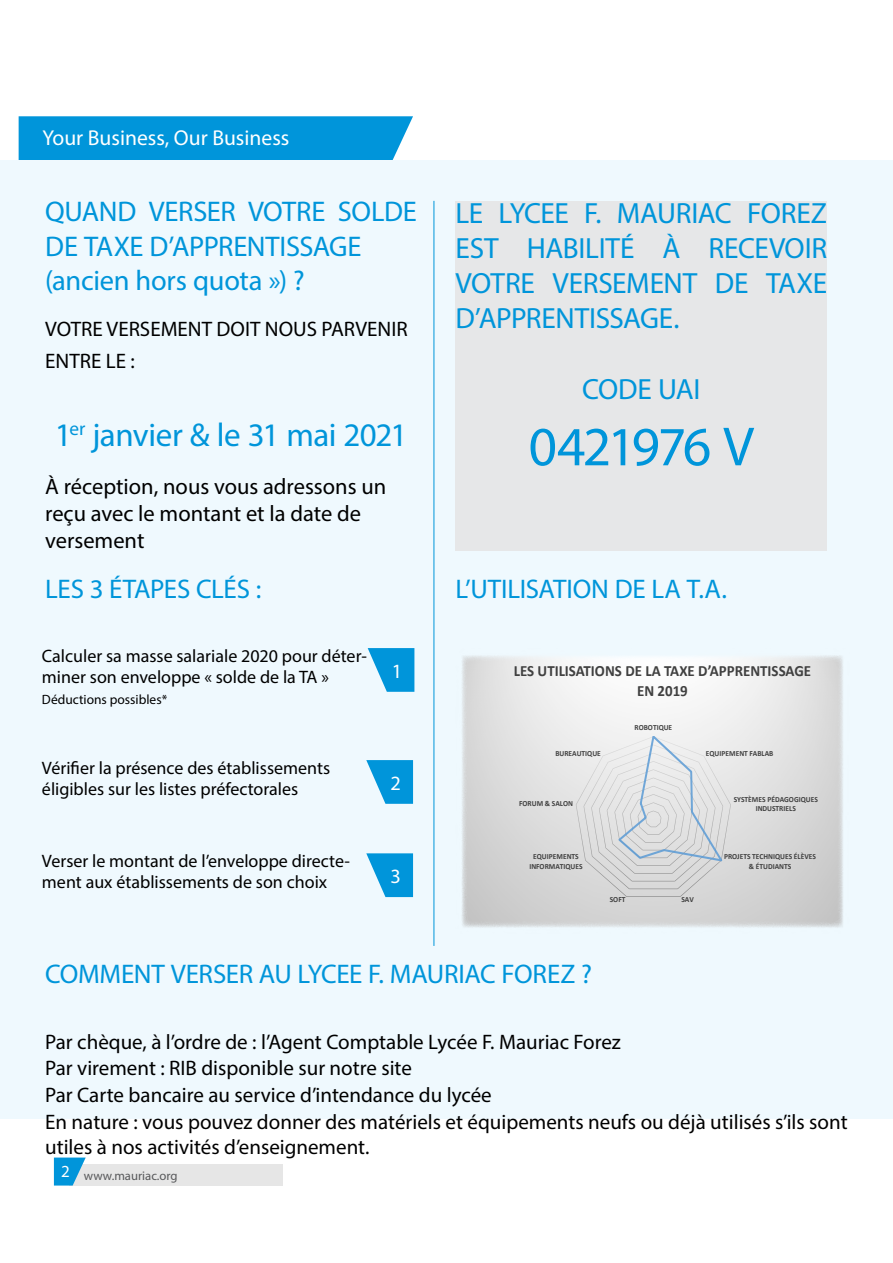
<style>
.page{position:relative;width:893px;height:1263px;background:#fff}
.page>*{position:absolute;margin:0;border:0;box-sizing:border-box;transform-origin:0 0}
.t1{font:55.5px "Myriad Pro";letter-spacing:-.055em;color:#0095da}
.t2{font:33px "Myriad Pro";letter-spacing:-.015em;color:#0095da}
.t3{font:29.25px/35.1px "Myriad Pro";letter-spacing:-.015em;color:#0095da;text-align:justify}
.t4{font:28.5px/34.2px "Myriad Pro";letter-spacing:-.01em;color:#0095da}
.t5{font:27px "Myriad Pro";letter-spacing:-.01em;color:#0095da}
.t6{font:22.5px/27px "Myriad Pro";color:#000}
.t7{font:21.6px "Myriad Pro";color:#fff}
.t8{font:21px/26.2px "Myriad Pro";color:#000}
.t9{font:20.25px "Myriad Pro";color:#fff}
.t10{font:18px/21.6px "Myriad Pro";color:#000}
.t11{font:700 15.6px/19px "Calibri";color:#404040;text-align:center;scale:.95 1}
.t12{font:13.5px "Myriad Pro";color:#000}
.t13{font:12.75px "Myriad Pro";color:#58595b}
.t14{font:700 7.8px/9.6px "Calibri";color:#404040;text-align:center;scale:.95 1}
</style>
<div class="page">
<div style="left:19px;top:116px;width:394px;height:44px;background:#0095da"></div>
<div style="left:0;top:160px;width:893px;height:959px;background:#eff9fe"></div>
<hr style="left:434px;top:201px;width:1px;height:745px;background:#0095da">
<div style="left:455px;top:201px;width:372px;height:350px;background:#e6e7e8"></div>
<hr style="left:892px;top:160px;width:1px;height:480px;background:#e6e7e8">
<div style="left:69px;top:1164px;width:213px;height:21px;background:#e6e6e6"></div>
<svg style="left:54px;top:1157px;width:32px;height:28px"></svg>
<svg style="left:368px;top:648px;width:46px;height:44px"></svg>
<svg style="left:366px;top:760px;width:47px;height:44px"></svg>
<svg style="left:366px;top:853px;width:47px;height:44px"></svg>
<svg style="left:462px;top:655px;width:381px;height:273px"></svg>
<svg style="left:576px;top:736px;width:155px;height:161px;background:#dcdedf"></svg>
<p class="t7" style="left:43px;top:125px;width:248px">Your Business, Our Business</p>
<h3 class="t4" style="left:45px;top:194px;width:373px">QUAND VERSER VOTRE SOLDE<br>DE TAXE D’APPRENTISSAGE (ancien hors quota ») ?</h3>
<p class="t8" style="left:45px;top:312px;width:364px;line-height:32.4px">VOTRE VERSEMENT DOIT NOUS PARVENIR<br>ENTRE LE :</p>
<h2 class="t2" style="left:55px;top:414px;width:354px">1<sup>er</sup> janvier &amp; le 31 mai 2021</h2>
<p class="t6" style="left:45px;top:472px;width:343px">À réception, nous vous adressons un reçu avec le montant et la date de versement</p>
<p class="t5" style="left:45px;top:573px;width:218px">LES 3 ÉTAPES CLÉS :</p>
<p class="t10" style="left:42px;top:644px;width:326px">Calculer sa masse salariale 2020 pour déter&shy;miner son enveloppe « solde de la TA »</p>
<p class="t12" style="left:42px;top:691px;width:127px">Déductions possibles*</p>
<p class="t10" style="left:42px;top:756px;width:290px">Vérifier la présence des établissements éligibles sur les listes préfectorales</p>
<p class="t10" style="left:42px;top:850px;width:310px">Verser le montant de l’enveloppe directe&shy;ment aux établissements de son choix</p>
<p class="t9" style="left:392px;top:658px;width:12px">1</p>
<p class="t9" style="left:390px;top:770px;width:12px">2</p>
<p class="t9" style="left:390px;top:863px;width:12px">3</p>
<h3 class="t3" style="left:455px;top:195px;width:373px">LE LYCEE F. MAURIAC FOREZ EST HABILITÉ À RECEVOIR VOTRE VERSEMENT DE TAXE D’APPRENTISSAGE.</h3>
<h3 class="t3" style="left:582px;top:371px;width:120px">CODE UAI</h3>
<h1 class="t1" style="left:528px;top:412px;width:227px">0421976 V</h1>
<p class="t5" style="left:455px;top:573px;width:273px">L’UTILISATION DE LA T.A.</p>
<p class="t11" style="left:514px;top:661px;width:315px">LES UTILISATIONS DE LA TAXE D’APPRENTISSAGE<br>EN 2019</p>
<p class="t14" style="left:555px;top:748px;width:49px">BUREAUTIQUE</p>
<p class="t14" style="left:519px;top:799px;width:58px">FORUM &amp; SALON</p>
<p class="t14" style="left:634px;top:723px;width:41px">ROBOTIQUE</p>
<p class="t14" style="left:706px;top:748px;width:73px">EQUIPEMENT FABLAB</p>
<p class="t14" style="left:734px;top:794px;width:90px">SYSTÈMES PÉDAGOGIQUES<br>INDUSTRIELS</p>
<p class="t14" style="left:529px;top:852px;width:58px">EQUIPEMENTS<br>INFORMATIQUES</p>
<p class="t14" style="left:610px;top:894px;width:18px">SOFT</p>
<p class="t14" style="left:681px;top:894px;width:15px">SAV</p>
<p class="t14" style="left:724px;top:852px;width:98px">PROJETS TECHNIQUES ÉLÈVES &amp; ÉTUDIANTS</p>
<p class="t5" style="left:45px;top:957px;width:548px">COMMENT VERSER AU LYCEE F. MAURIAC FOREZ ?</p>
<p class="t8" style="left:45px;top:1028px;width:804px">Par chèque, à l’ordre de : l’Agent Comptable Lycée F. Mauriac Forez<br>Par virement : RIB disponible sur notre site<br>Par Carte bancaire au service d’intendance du lycée<br>En nature : vous pouvez donner des matériels et équipements neufs ou déjà utilisés s’ils sont utiles à nos activités d’enseignement.</p>
<p class="t13" style="left:61px;top:1168px;width:118px"><sup>2</sup> www.mauriac.org</p>
</div>
